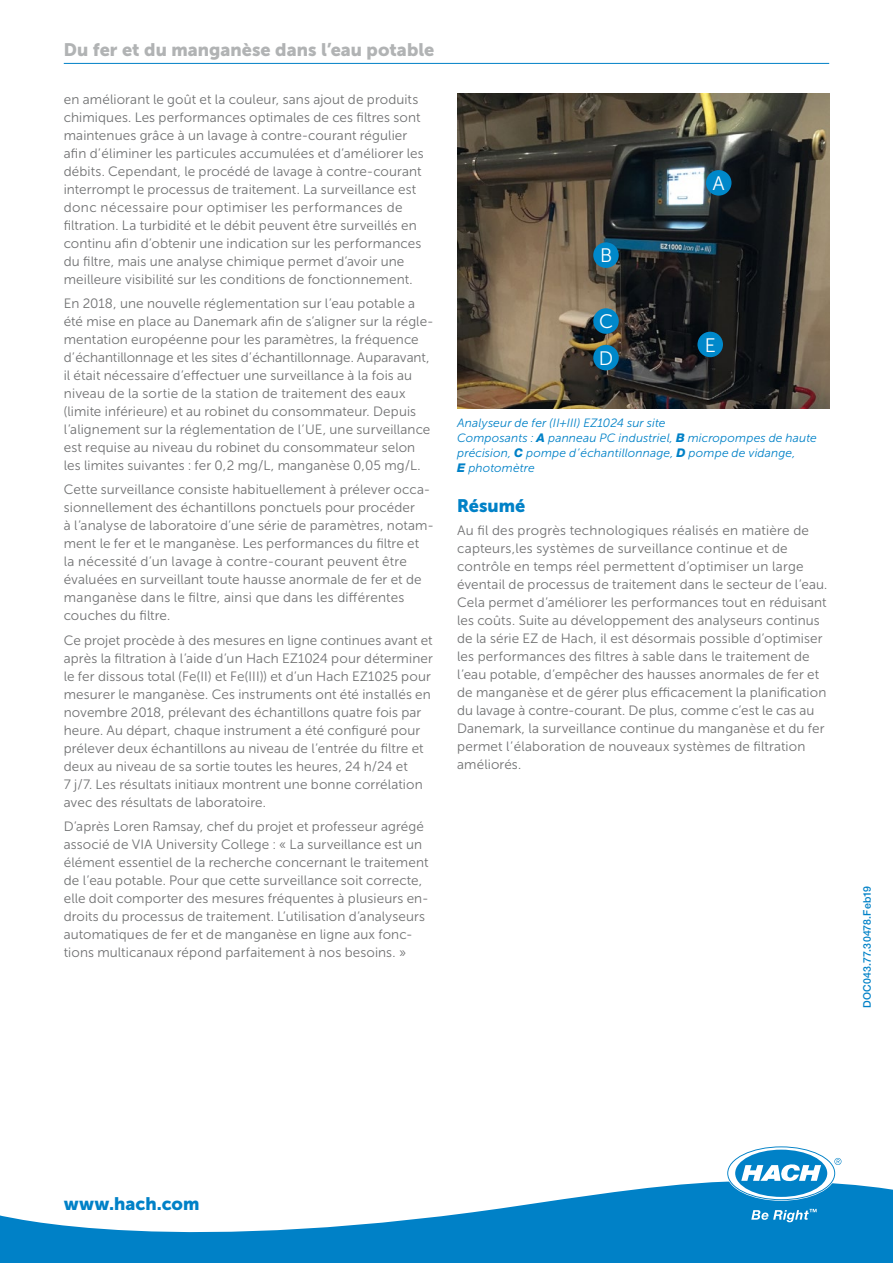
<style>
.page{position:relative;width:893px;height:1263px;background:#fff}
.page>*{position:absolute;margin:0;border:0;box-sizing:border-box;transform-origin:0 0}
.t1{font:19.5px/36.6px "Museo Sans Cyrl 300";color:#fff}
.t2{font:18px "Museo Sans Cyrl 900";letter-spacing:.005em;color:#b1b3b4}
.t3{font:18px "Museo Sans Cyrl 900";color:#0081c7}
.t4{font:13.5px/18px "Museo Sans Cyrl 300";letter-spacing:.01em;color:#707172}
.t5{font:italic 12px/15px "Museo Sans Cyrl 300";letter-spacing:.015em;color:#0081c7}
.t6{font:500 10.5px "Helvetica Neue LTW1 G";letter-spacing:.02em;color:#0081c7}
.s1{font-family:"Helvetica Neue LTW1 G";font-weight:800}
</style>
<div class="page">
<hr style="left:64px;top:63px;width:765px;height:1px;background:#0081c7">
<svg style="left:0;top:1181px;width:893px;height:82px;fill:#0081c7"></svg>
<svg style="left:728px;top:1147px;width:113px;height:52px"></svg>
<svg style="left:751px;top:1209px;width:66px;height:13px"></svg>
<img style="left:457px;top:94px;width:372px;height:314px">
<div style="left:706px;top:170px;width:25px;height:26px;background:#0088ca;border-radius:50%"></div>
<div style="left:593px;top:242px;width:26px;height:26px;background:#0088ca;border-radius:50%"></div>
<div style="left:593px;top:308px;width:26px;height:26px;background:#0088ca;border-radius:50%"></div>
<div style="left:593px;top:345px;width:26px;height:25px;background:#0088ca;border-radius:50%"></div>
<div style="left:697px;top:332px;width:26px;height:25px;background:#0088ca;border-radius:50%"></div>
<h2 class="t2" style="left:64px;top:40px;width:372px">Du fer et du manganèse dans l’eau potable</h2>
<p class="t4" style="left:64px;top:90px;width:361px">en améliorant le goût et la couleur, sans ajout de produits chimiques. Les performances optimales de ces filtres sont maintenues grâce à un lavage à contre-courant régulier afin d’éliminer les particules accumulées et d’améliorer les débits. Cependant, le procédé de lavage à contre-courant interrompt le processus de traitement. La surveillance est donc nécessaire pour optimiser les performances de filtration. La turbidité et le débit peuvent être surveillés en continu afin d’obtenir une indication sur les performances du filtre, mais une analyse chimique permet d’avoir une meilleure visibilité sur les conditions de fonctionnement.</p>
<p class="t4" style="left:64px;top:294px;width:371px">En 2018, une nouvelle réglementation sur l’eau potable a été mise en place au Danemark afin de s’aligner sur la régle&shy;mentation européenne pour les paramètres, la fréquence d’échantillonnage et les sites d’échantillonnage. Auparavant, il était nécessaire d’effectuer une surveillance à la fois au niveau de la sortie de la station de traitement des eaux (limite inférieure) et au robinet du consommateur. Depuis l’alignement sur la réglementation de l’UE, une surveillance est requise au niveau du robinet du consommateur selon les limites suivantes : fer 0,2 mg/L, manganèse 0,05 mg/L.</p>
<p class="t4" style="left:64px;top:481px;width:371px">Cette surveillance consiste habituellement à prélever occa&shy;sionnellement des échantillons ponctuels pour procéder<br>à l’analyse de laboratoire d’une série de paramètres, notam&shy;ment le fer et le manganèse. Les performances du filtre et<br>la nécessité d’un lavage à contre-courant peuvent être évaluées en surveillant toute hausse anormale de fer et de manganèse dans le filtre, ainsi que dans les différentes couches du filtre.</p>
<p class="t4" style="left:64px;top:631px;width:371px">Ce projet procède à des mesures en ligne continues avant et après la filtration à l’aide d’un Hach EZ1024 pour déterminer le fer dissous total (Fe(II) et Fe(III)) et d’un Hach EZ1025 pour mesurer le manganèse. Ces instruments ont été installés en novembre 2018, prélevant des échantillons quatre fois par heure. Au départ, chaque instrument a été configuré pour prélever deux échantillons au niveau de l’entrée du filtre et deux au niveau de sa sortie toutes les heures, 24 h/24 et<br>7 j/7. Les résultats initiaux montrent une bonne corrélation avec des résultats de laboratoire.</p>
<p class="t4" style="left:64px;top:818px;width:366px">D’après Loren Ramsay, chef du projet et professeur agrégé associé de VIA University College : « La surveillance est un élément essentiel de la recherche concernant le traitement de l’eau potable. Pour que cette surveillance soit correcte, elle doit comporter des mesures fréquentes à plusieurs en&shy;droits du processus de traitement. L’utilisation d’analyseurs automatiques de fer et de manganèse en ligne aux fonc&shy;tions multicanaux répond parfaitement à nos besoins. »</p>
<h1 class="t1" style="left:600px;top:238px;width:14px">B</h1>
<h1 class="t1" style="left:599px;top:304px;width:16px">C<br>D</h1>
<h1 class="t1" style="left:713px;top:165px;width:14px">A</h1>
<h1 class="t1" style="left:705px;top:327px;width:12px">E</h1>
<p class="t5" style="left:457px;top:415px;width:361px">Analyseur de fer (II+III) EZ1024 sur site<br>Composants : <span class="s1">A</span> panneau PC industriel, <span class="s1">B</span> micropompes de haute précision, <span class="s1">C</span> pompe d’échantillonnage, <span class="s1">D</span> pompe de vidange,<br><span class="s1">E</span> photomètre</p>
<h2 class="t3" style="left:457px;top:496px;width:70px">Résumé</h2>
<p class="t4" style="left:457px;top:521px;width:372px">Au fil des progrès technologiques réalisés en matière de capteurs,les systèmes de surveillance continue et de contrôle en temps réel permettent d’optimiser un large éventail de processus de traitement dans le secteur de l’eau.<br>Cela permet d’améliorer les performances tout en réduisant les coûts. Suite au développement des analyseurs continus de la série EZ de Hach, il est désormais possible d’optimiser les performances des filtres à sable dans le traitement de l’eau potable, d’empêcher des hausses anormales de fer et de manganèse et de gérer plus efficacement la planification du lavage à contre-courant. De plus, comme c’est le cas au Danemark, la surveillance continue du manganèse et du fer permet l’élaboration de nouveaux systèmes de filtration améliorés.</p>
<p class="t6" style="left:861px;top:1008px;width:124px;rotate:-90deg">DOC043.77.30478.Feb19</p>
<h2 class="t3" style="left:64px;top:1193px;width:137px">www.hach.com</h2>
</div>
